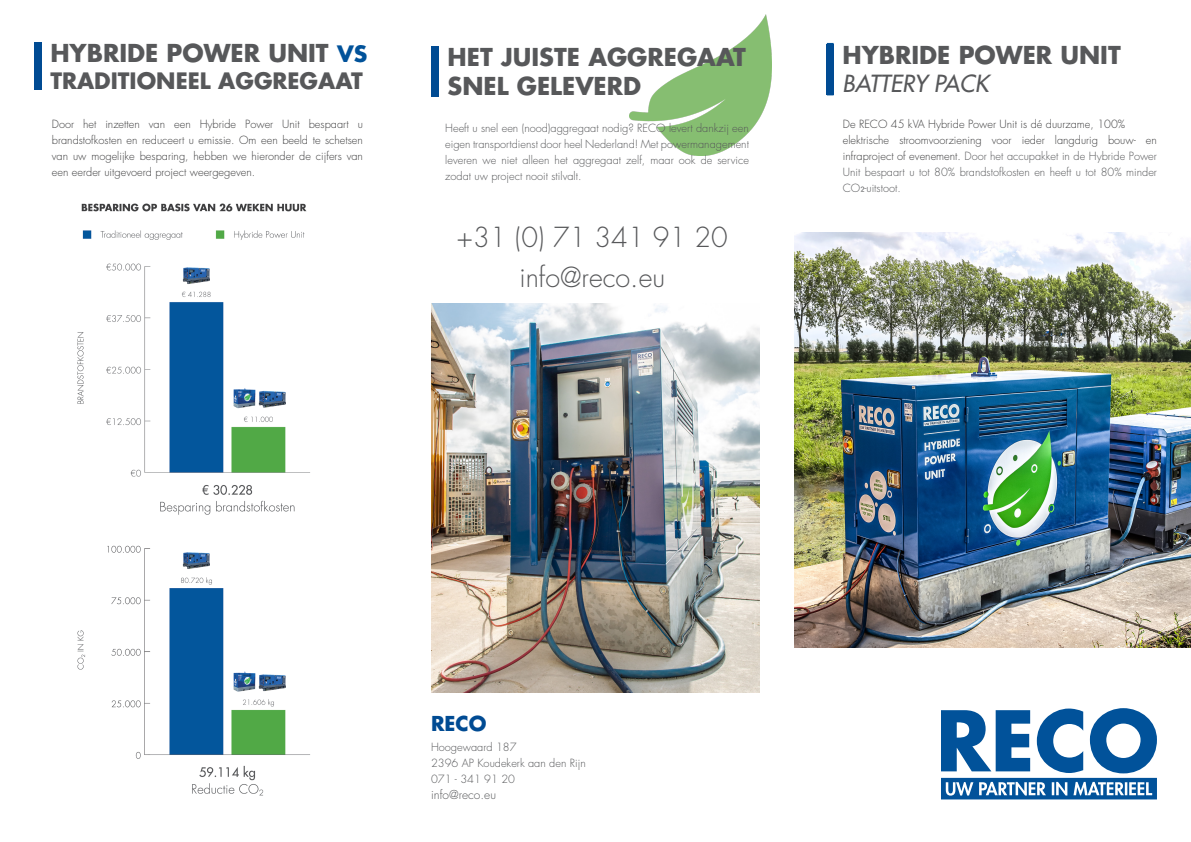
<style>
.page{position:relative;width:1191px;height:842px;background:#fff}
.page>*{position:absolute;margin:0;border:0;box-sizing:border-box;transform-origin:0 0}
.broodtekst{font:300 26.9px "Futura Std";color:#57585a}
.t1{font:700 24px "Futura Std";color:#57585a}
.t2{font:italic 500 23px "Futura Std";color:#57585a}
.t3{font:700 22px "Futura Std";color:#57585a}
.broodtekst-2{font:700 20px "Futura Std";color:#004b93}
.t4{font:300 12px "Futura Std";color:#57585a}
.broodtekst-3{font:300 11px/16px "Futura Std";color:#57585a;text-align:justify}
.t5{font:300 11px/16px "Futura Std";color:#3e3e3f;text-align:justify}
.s1{font-size:22px;color:#01529a}
.s2{color:#3e3e3f}
.s3{font-weight:400}
</style>
<div class="page">
<img style="left:794px;top:232px;width:397px;height:416px">
<div style="left:34px;top:43px;width:7px;height:47px;background:#004b93"></div>
<div style="left:827px;top:43px;width:6px;height:52px;background:#004b93"></div>
<svg style="left:941px;top:708px;width:216px;height:91px"></svg>
<img style="left:630px;top:15px;width:141px;height:140px">
<div style="left:826px;top:44px;width:8px;height:50px;background:#004b93"></div>
<img style="left:431px;top:303px;width:329px;height:389px">
<div style="left:431px;top:46px;width:8px;height:51px;background:#004b93"></div>
<img style="left:78px;top:203px;width:232px;height:593px">
<h2 class="t1" style="left:50px;top:37px;width:318px">HYBRIDE POWER UNIT <span class="s1">VS</span></h2>
<h2 class="t3" style="left:50px;top:66px;width:314px">TRADITIONEEL AGGREGAAT</h2>
<p class="t5" style="left:52px;top:116px;width:312px">Door het inzetten van een Hybride Power Unit bespaart u brandstofkosten en reduceert u emissie. Om een beeld te schetsen van uw mogelijke besparing, hebben we hieronder de cijfers van een eerder uitgevoerd project weergegeven.</p>
<h2 class="t1" style="left:447px;top:41px;width:300px">HET JUISTE AGGREGAAT</h2>
<h2 class="t1" style="left:447px;top:70px;width:195px">SNEL GELEVERD</h2>
<p class="broodtekst-3" style="left:445px;top:120px;width:305px">Heeft u snel een (nood)aggregaat nodig? RECO levert dankzij een eigen transportdienst door heel Nederland! Met powermanagement leveren we niet alleen het aggregaat zelf, maar ook de service zodat uw project nooit stilvalt.</p>
<p class="broodtekst" style="left:456px;top:221px;width:273px">+31 (0) 71 341 91 20</p>
<p class="broodtekst" style="left:519px;top:261px;width:147px">info@reco.eu</p>
<h2 class="t1" style="left:842px;top:39px;width:280px">HYBRIDE POWER UNIT</h2>
<h2 class="t2" style="left:842px;top:69px;width:148px">BATTERY PACK</h2>
<p class="t5" style="left:843px;top:116px;width:284px">De RECO 45 kVA Hybride Power Unit is dé duurzame, 100%</p>
<p class="broodtekst-3" style="left:843px;top:132px;width:316px"><span class="s2">elektrische stroomvoorziening voor ieder langdurig bouw- en infraproject of evenement.</span> Door het accupakket in de Hybride Power Unit bespaart u tot 80% brandstofkosten en heeft u tot 80% minder CO<span class="s3">²</span>-uitstoot.</p>
<p class="broodtekst-2" style="left:431px;top:711px;width:57px">RECO</p>
<p class="broodtekst-3" style="left:431px;top:740px;width:87px">Hoogewaard 187</p>
<p class="broodtekst-3" style="left:431px;top:756px;width:156px">2396 AP Koudekerk aan den Rijn</p>
<p class="broodtekst-3" style="left:431px;top:772px;width:85px">071 - 341 91 20</p>
<p class="t4" style="left:431px;top:788px;width:66px">info@reco.eu</p>
</div>
